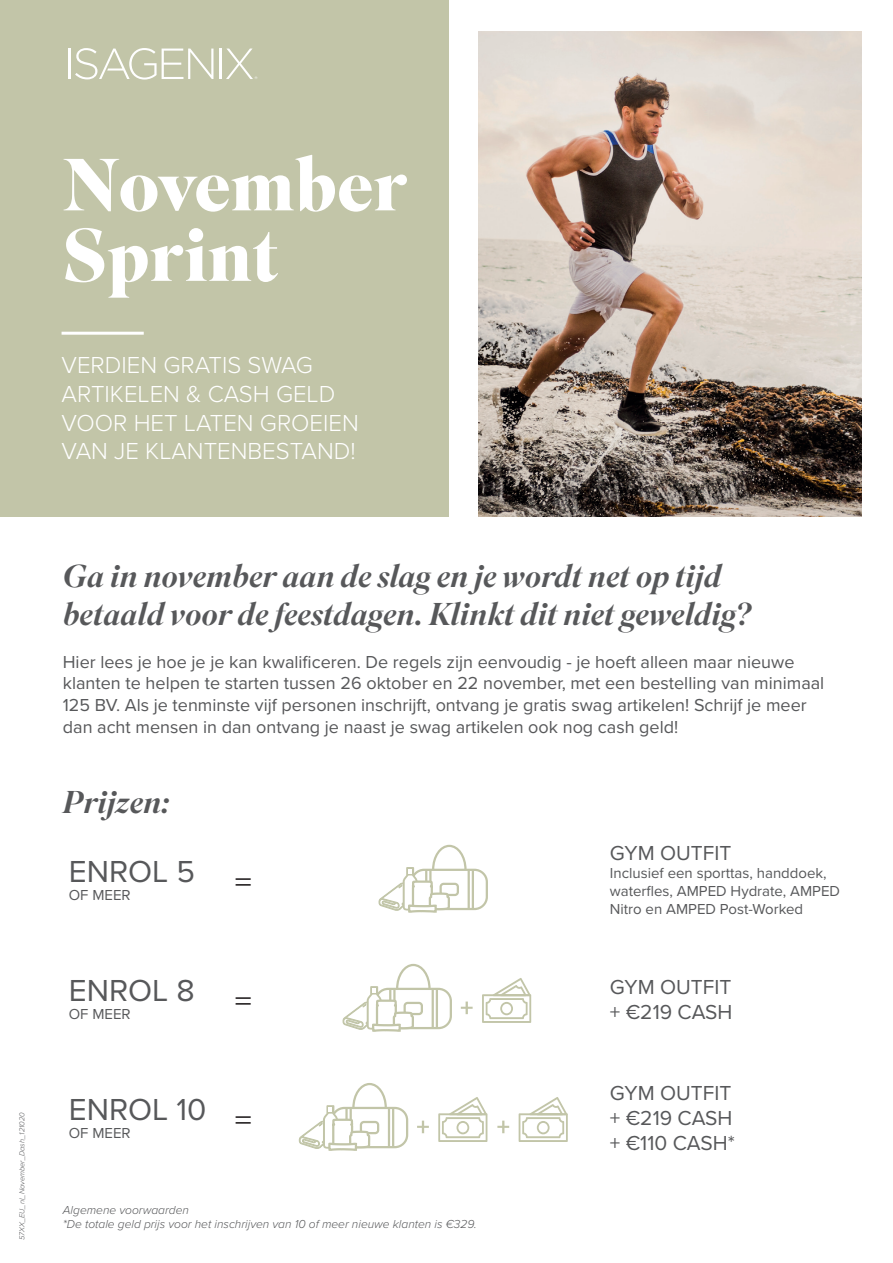
<style>
.page{position:relative;width:893px;height:1263px;background:#fff}
.page>*{position:absolute;margin:0;border:0;box-sizing:border-box;transform-origin:0 0}
.t1{font:700 73.5px/70.5px "Superior Title";color:#fff}
.t2{font:italic 500 31.5px/37.8px "Superior Title";color:#57585a}
.t3{font:31.5px "Proxima Nova";color:#57585a}
.t4{font:31.5px "Minion Pro";color:#231f20}
.t5{font:300 24px/28.8px "Proxima Nova";color:#fff}
.t6{font:21px/25.2px "Proxima Nova";color:#57585a}
.t7{font:18px/21.6px "Proxima Nova";color:#57585a}
.t8{font:15px/18px "Proxima Nova";color:#57585a}
.t9{font:italic 300 12px/14.4px "Proxima Nova";color:#57585a}
.t10{font:italic 300 7.5px "Proxima Nova";color:#57585a}
</style>
<div class="page">
<div style="left:411px;top:869px;width:77px;height:41px;border:2px solid #c2c5a8;border-radius:12px"></div>
<hr style="left:468px;top:869px;width:2px;height:41px;background:#c2c5a8">
<hr style="left:472px;top:869px;width:2px;height:41px;background:#c2c5a8">
<svg style="left:379px;top:844px;width:89px;height:69px"></svg>
<div style="left:375px;top:988px;width:77px;height:41px;border:2px solid #c2c5a8;border-radius:12px"></div>
<hr style="left:432px;top:988px;width:2px;height:41px;background:#c2c5a8">
<hr style="left:436px;top:988px;width:2px;height:41px;background:#c2c5a8">
<svg style="left:343px;top:963px;width:89px;height:69px"></svg>
<svg style="left:461px;top:1001px;width:12px;height:13px"></svg>
<svg style="left:482px;top:978px;width:49px;height:45px"></svg>
<svg style="left:497px;top:1120px;width:12px;height:13px"></svg>
<div style="left:331px;top:1107px;width:77px;height:41px;border:2px solid #c2c5a8;border-radius:12px"></div>
<hr style="left:388px;top:1107px;width:2px;height:41px;background:#c2c5a8">
<hr style="left:392px;top:1107px;width:2px;height:41px;background:#c2c5a8">
<svg style="left:299px;top:1083px;width:89px;height:68px"></svg>
<svg style="left:417px;top:1120px;width:12px;height:13px"></svg>
<svg style="left:438px;top:1097px;width:49px;height:45px"></svg>
<svg style="left:519px;top:1097px;width:49px;height:45px"></svg>
<div style="left:0;top:0;width:449px;height:517px;background:#c2c5a8"></div>
<img style="left:478px;top:32px;width:384px;height:485px">
<hr style="left:62px;top:332px;width:82px;height:3px;background:#fff">
<hr style="left:68px;top:49px;width:3px;height:30px;background:#fff">
<hr style="left:219px;top:49px;width:3px;height:30px;background:#fff">
<svg style="left:226px;top:49px;width:31px;height:30px"></svg>
<svg style="left:75px;top:48px;width:138px;height:32px"></svg>
<h1 class="t1" style="left:63px;top:153px;width:347px">November<br>Sprint</h1>
<h3 class="t5" style="left:62px;top:349px;width:299px">VERDIEN GRATIS SWAG<br>ARTIKELEN &amp; CASH GELD<br>VOOR HET LATEN GROEIEN<br>VAN JE KLANTENBESTAND!</h3>
<p class="t10" style="left:16px;top:1240px;width:129px;rotate:-90deg">57XX_EU_nl_November_Dash_121020</p>
<h2 class="t2" style="left:63px;top:557px;width:689px">Ga in november aan de slag en je wordt net op tijd betaald voor de feestdagen. Klinkt dit niet geweldig?</h2>
<p class="t7" style="left:63px;top:650px;width:763px">Hier lees je hoe je je kan kwalificeren. De regels zijn eenvoudig - je hoeft alleen maar nieuwe klanten te helpen te starten tussen 26 oktober en 22 november, met een bestelling van minimaal 125 BV. Als je tenminste vijf personen inschrijft, ontvang je gratis swag artikelen! Schrijf je meer dan acht mensen in dan ontvang je naast je swag artikelen ook nog cash geld!</p>
<h2 class="t2" style="left:63px;top:783px;width:108px">Prijzen:</h2>
<h2 class="t3" style="left:69px;top:848px;width:128px">ENROL 5</h2>
<p class="t8" style="left:69px;top:885px;width:63px">OF MEER</p>
<h2 class="t4" style="left:234px;top:859px;width:20px">=</h2>
<h2 class="t3" style="left:69px;top:967px;width:127px">ENROL 8</h2>
<p class="t8" style="left:69px;top:1005px;width:63px">OF MEER</p>
<h2 class="t4" style="left:234px;top:978px;width:20px">=</h2>
<h2 class="t3" style="left:69px;top:1086px;width:139px">ENROL 10</h2>
<p class="t8" style="left:69px;top:1124px;width:63px">OF MEER</p>
<h2 class="t4" style="left:234px;top:1097px;width:20px">=</h2>
<p class="t9" style="left:63px;top:1202px;width:415px">Algemene voorwaarden<br>*De totale geld prijs voor het inschrijven van 10 of meer nieuwe klanten is €329.</p>
<p class="t6" style="left:610px;top:839px;width:123px">GYM OUTFIT</p>
<p class="t8" style="left:610px;top:863px;width:232px">Inclusief een sporttas, handdoek, waterfles, AMPED Hydrate, AMPED<br>Nitro en AMPED Post-Worked</p>
<p class="t6" style="left:610px;top:973px;width:124px">GYM OUTFIT + €219 CASH</p>
<p class="t6" style="left:610px;top:1079px;width:127px">GYM OUTFIT + €219 CASH + €110 CASH*</p>
</div>
